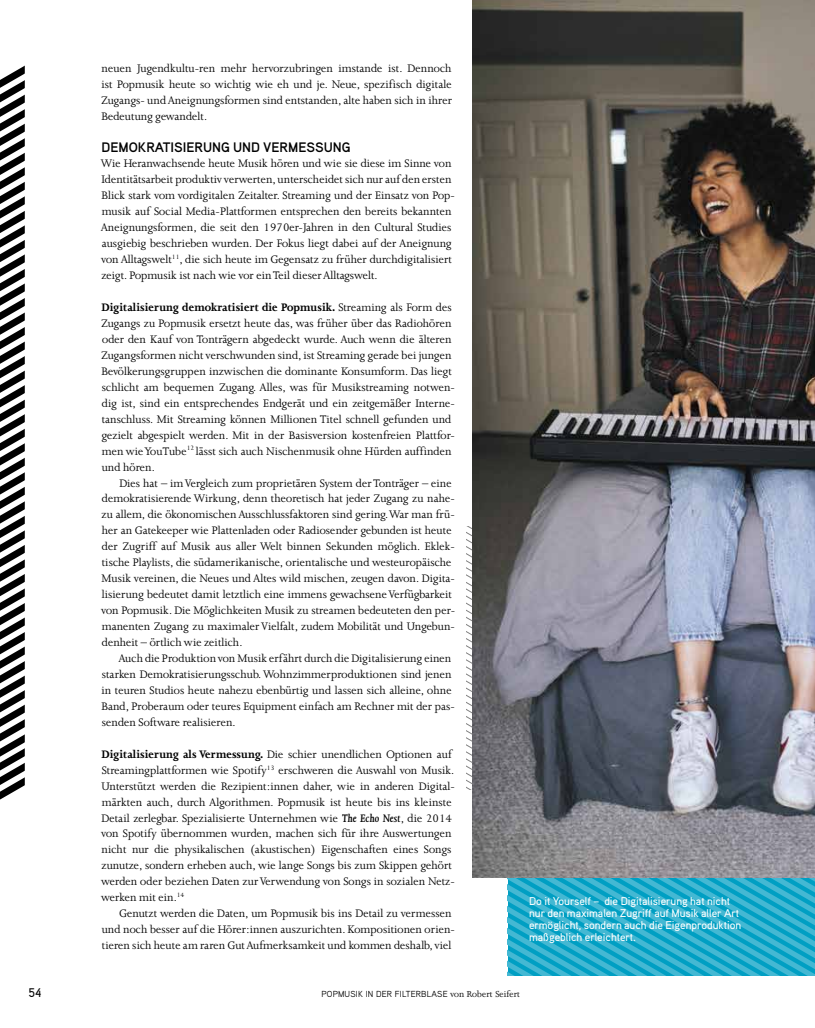
<style>
.page{position:relative;width:815px;height:1028px;background:#fff}
.page>*{position:absolute;margin:0;border:0;box-sizing:border-box;transform-origin:0 0}
.t1{font:700 13.75px "Aaux";letter-spacing:-.005em;color:#000}
.t2{font:12.5px/16px "Joanna MT Std";letter-spacing:-.005em;color:#000}
.t3{font:500 12.5px "Aaux";color:#000}
.t4{font:500 11.25px/12px "Aaux";letter-spacing:-.005em;color:#fff}
.t5{font:8.75px "Aaux";letter-spacing:.02em;color:#000}
.s1{font-weight:700}
.s2{font-weight:600;font-style:italic}
.s3{font-family:"Joanna MT Std";font-size:10px}
</style>
<div class="page">
<svg style="left:0;top:65px;width:25px;height:735px"></svg>
<svg style="left:508px;top:877px;width:307px;height:98px;background:#26accb"></svg>
<img style="left:472px;top:0;width:343px;height:877px">
<p class="t3" style="left:28px;top:984px;width:15px">54</p>
<p class="t2" style="left:101px;top:60px;width:352px;text-align:justify">neuen Jugendkultu-ren mehr hervorzubringen imstande ist. Dennoch ist Popmusik heute so wichtig wie eh und je. Neue, spezifisch digitale Zugangs- und Aneignungsformen sind entstanden, alte haben sich in ihrer Bedeutung gewandelt.</p>
<p class="t1" style="left:102px;top:138px;width:76px">DEMOKRATISIE</p>
<p class="t1" style="left:194px;top:138px;width:114px">RUNG UN D VERMESSUN</p>
<p class="t1" style="left:342px;top:138px;width:10px">G</p>
<p class="t2" style="left:101px;top:156px;width:356px">Wie Heranwachsende heute Musik hören und wie sie diese im Sinne von Identitätsarbeit produktiv verwerten, unterscheidet sich nur auf den ersten Blick stark vom vordigitalen Zeitalter. Streaming und der Einsatz von Pop&shy;musik auf Social Media-Plattformen entsprechen den bereits bekannten Aneignungsformen, die seit den 1970er-Jahren in den Cultural Studies ausgiebig beschrieben wurden. Der Fokus liegt dabei auf der Aneignung von Alltagswelt<sup>11</sup>, die sich heute im Gegensatz zu früher durchdigitalisiert zeigt. Popmusik ist nach wie vor ein Teil dieser Alltagswelt.</p>
<p class="t2" style="left:101px;top:299px;width:355px"><span class="s1">Digitalisierung demokratisiert die Popmusik.</span> Streaming als Form des Zugangs zu Popmusik ersetzt heute das, was früher über das Radiohören oder den Kauf von Tonträgern abgedeckt wurde. Auch wenn die älteren Zugangsformen nicht verschwunden sind, ist Streaming gerade bei jungen Bevölkerungsgruppen inzwischen die dominante Konsumform. Das liegt schlicht am bequemen Zugang. Alles, was für Musikstreaming notwen&shy;dig ist, sind ein entsprechendes Endgerät und ein zeitgemäßer Interne&shy;tanschluss. Mit Streaming können Millionen Titel schnell gefunden und gezielt abgespielt werden. Mit in der Basisversion kostenfreien Plattfor&shy;men wie YouTube<sup>12</sup> lässt sich auch Nischenmusik ohne Hürden auffinden und hören.</p>
<p class="t2" style="left:101px;top:475px;width:355px;text-indent:18px">Dies hat – im Vergleich zum proprietären System der Tonträger – eine demokratisierende Wirkung, denn theoretisch hat jeder Zugang zu nahe&shy;zu allem, die ökonomischen Ausschlussfaktoren sind gering. War man frü&shy;her an Gatekeeper wie Plattenladen oder Radiosender gebunden ist heute der Zugriff auf Musik aus aller Welt binnen Sekunden möglich. Eklek&shy;tische Playlists, die südamerikanische, orientalische und westeuropäische Musik vereinen, die Neues und Altes wild mischen, zeugen davon. Digita&shy;lisierung bedeutet damit letztlich eine immens gewachsene Verfügbarkeit von Popmusik. Die Möglichkeiten Musik zu streamen bedeuteten den per&shy;manenten Zugang zu maximaler Vielfalt, zudem Mobilität und Ungebun&shy;denheit – örtlich wie zeitlich.</p>
<p class="t2" style="left:102px;top:650px;width:355px;text-indent:17px">Auch die Produktion von Musik erfährt durch die Digitalisierung einen starken Demokratisierungsschub. Wohnzimmerproduktionen sind jenen in teuren Studios heute nahezu ebenbürtig und lassen sich alleine, ohne Band, Proberaum oder teures Equipment einfach am Rechner mit der pas&shy;senden Software realisieren.</p>
<p class="t2" style="left:101px;top:746px;width:355px"><span class="s1">Digitalisierung als Vermessung.</span> Die schier unendlichen Optionen auf Streamingplattformen wie Spotify<sup>13</sup> erschweren die Auswahl von Musik.<br>Unterstützt werden die Rezipient:innen daher, wie in anderen Digital&shy;märkten auch, durch Algorithmen. Popmusik ist heute bis ins kleinste Detail zerlegbar. Spezialisierte Unternehmen wie <span class="s2">The Echo Nest</span>, die 2014 von Spotify übernommen wurden, machen sich für ihre Auswertungen nicht nur die physikalischen (akustischen) Eigenschaften eines Songs zunutze, sondern erheben auch, wie lange Songs bis zum Skippen gehört werden oder beziehen Daten zur Verwendung von Songs in sozialen Netz&shy;werken mit ein.<sup>14</sup></p>
<p class="t2" style="left:102px;top:905px;width:355px;text-indent:18px">Genutzt werden die Daten, um Popmusik bis ins Detail zu vermessen und noch besser auf die Hörer:innen auszurichten. Kompositionen orien&shy;tieren sich heute am raren Gut Aufmerksamkeit und kommen deshalb, viel</p>
<p class="t5" style="left:322px;top:988px;width:200px">POPMUSIK IN DER FILTERBLASE <span class="s3">von Robert Seifert</span></p>
<p class="t4" style="left:529px;top:895px;width:214px">Do it Yourself – die Digitalisierung hat nicht nur den maximalen Zugriff auf Musik aller Art ermöglicht, sondern auch die Eigenproduktion maßgeblich erleichtert.</p>
</div>
